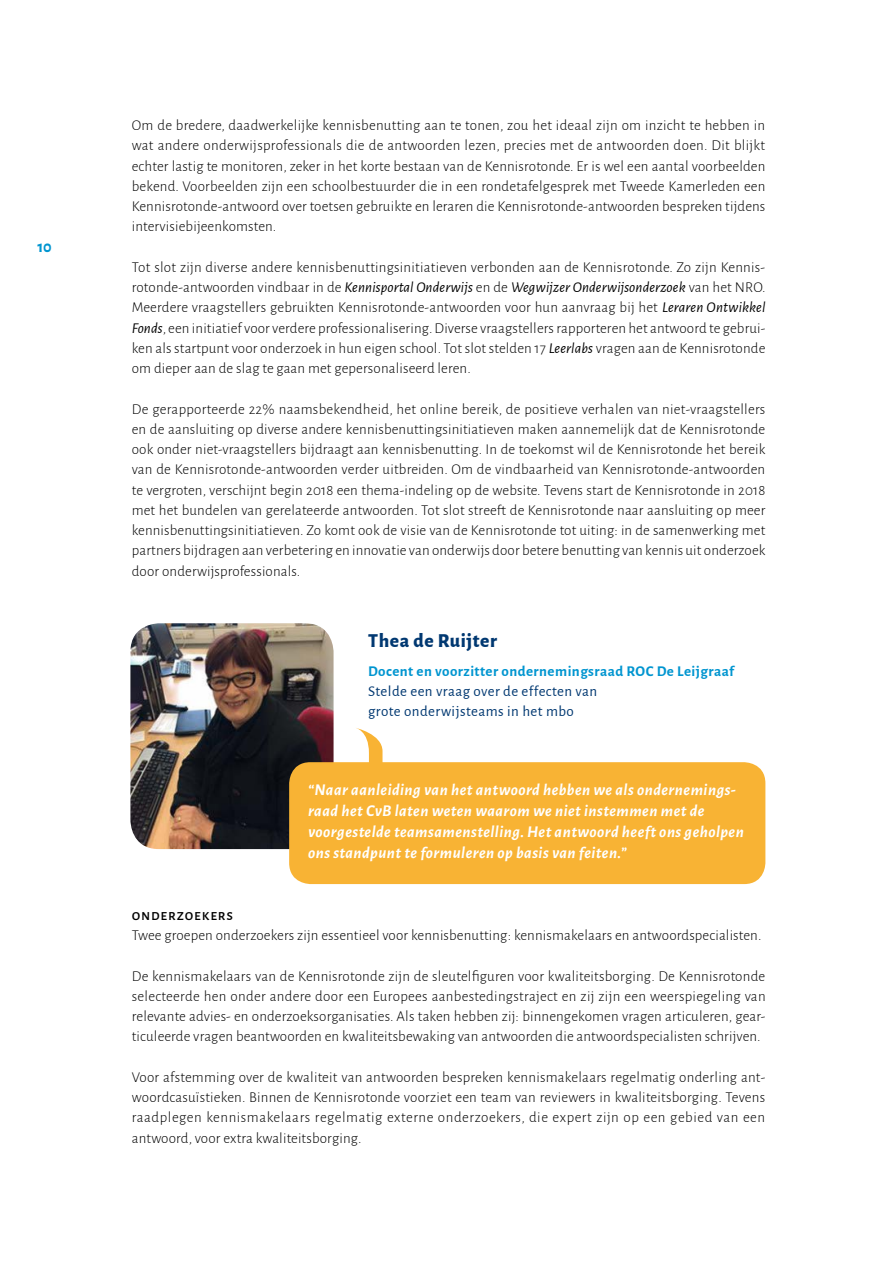
<style>
.page{position:relative;width:893px;height:1263px;background:#fff}
.page>*{position:absolute;margin:0;border:0;box-sizing:border-box;transform-origin:0 0}
.t1{font:800 19.5px "Alegreya Sans";letter-spacing:.03em;color:#003871}
.t2{font:italic 700 16.5px/21px "Alegreya Sans";letter-spacing:.03em;color:#fff}
.t3{font:700 16.5px "Alegreya Sans SC";color:#0095d0}
.t4{font:500 15.3px "Alegreya Sans SC";letter-spacing:.05em;color:#000}
.t5{font:300 15px/20.2px "Alegreya Sans";letter-spacing:.01em;color:#000;text-align:justify}
.t6{font:15px/20.2px "Alegreya Sans";letter-spacing:.03em;color:#003871}
.t7{font:700 15px "Alegreya Sans";letter-spacing:.03em;color:#0095d0}
.s1{font-weight:400;font-style:italic}
</style>
<div class="page">
<svg style="left:356px;top:728px;width:26px;height:34px"></svg>
<img style="left:130px;top:623px;width:204px;height:226px">
<div style="left:289px;top:762px;width:476px;height:122px;background:#f8b334;border-radius:21px"></div>
<p class="t3" style="left:37px;top:234px;width:16px">10</p>
<p class="t5" style="left:132px;top:115px;width:635px">Om de bredere, daadwerkelijke kennisbenutting aan te tonen, zou het ideaal zijn om inzicht te hebben in wat andere onderwijsprofessionals die de antwoorden lezen, precies met de antwoorden doen. Dit blijkt echter lastig te monitoren, zeker in het korte bestaan van de Kennisrotonde. Er is wel een aantal voorbeelden bekend. Voorbeelden zijn een schoolbestuurder die in een rondetafelgesprek met Tweede Kamerleden een Kennisrotonde-antwoord over toetsen gebruikte en leraren die Kennisrotonde-antwoorden bespreken tijdens intervisiebijeenkomsten.</p>
<p class="t5" style="left:132px;top:256px;width:635px">Tot slot zijn diverse andere kennisbenuttingsinitiatieven verbonden aan de Kennisrotonde. Zo zijn Kennis&shy;rotonde-antwoorden vindbaar in de <span class="s1">Kennisportal Onderwijs</span> en de <span class="s1">Wegwijzer Onderwijsonderzoek</span> van het NRO.<br>Meerdere vraagstellers gebruikten Kennisrotonde-antwoorden voor hun aanvraag bij het <span class="s1">Leraren Ontwikkel Fonds</span>, een initiatief voor verdere professionalisering. Diverse vraagstellers rapporteren het antwoord te gebrui&shy;ken als startpunt voor onderzoek in hun eigen school. Tot slot stelden 17 <span class="s1">Leerlabs</span> vragen aan de Kennisrotonde om dieper aan de slag te gaan met gepersonaliseerd leren.</p>
<p class="t5" style="left:132px;top:398px;width:635px">De gerapporteerde 22% naamsbekendheid, het online bereik, de positieve verhalen van niet-vraagstellers en de aansluiting op diverse andere kennisbenuttingsinitiatieven maken aannemelijk dat de Kennisrotonde ook onder niet-vraagstellers bijdraagt aan kennisbenutting. In de toekomst wil de Kennisrotonde het bereik van de Kennisrotonde-antwoorden verder uitbreiden. Om de vindbaarheid van Kennisrotonde-antwoorden te vergroten, verschijnt begin 2018 een thema-indeling op de website. Tevens start de Kennisrotonde in 2018 met het bundelen van gerelateerde antwoorden. Tot slot streeft de Kennisrotonde naar aansluiting op meer kennisbenuttingsinitiatieven. Zo komt ook de visie van de Kennisrotonde tot uiting: in de samenwerking met partners bijdragen aan verbetering en innovatie van onderwijs door betere benutting van kennis uit onderzoek door onderwijsprofessionals.</p>
<h1 class="t1" style="left:368px;top:626px;width:130px">Thea de Ruijter</h1>
<p class="t7" style="left:368px;top:660px;width:368px">Docent en voorzitter ondernemingsraad ROC De Leijgraaf</p>
<p class="t6" style="left:368px;top:680px;width:231px">Stelde een vraag over de effecten van grote onderwijsteams in het mbo</p>
<p class="t2" style="left:308px;top:778px;width:437px">“Naar aanleiding van het antwoord hebben we als ondernemings&shy;raad het CvB laten weten waarom we niet instemmen met de voorgestelde teamsamenstelling. Het antwoord heeft ons geholpen ons standpunt te formuleren op basis van feiten.”</p>
<p class="t4" style="left:132px;top:904px;width:103px">onderzoekers</p>
<p class="t5" style="left:132px;top:925px;width:631px">Twee groepen onderzoekers zijn essentieel voor kennisbenutting: kennismakelaars en antwoordspecialisten.</p>
<p class="t5" style="left:132px;top:965px;width:635px">De kennismakelaars van de Kennisrotonde zijn de sleutelfiguren voor kwaliteitsborging. De Kennisrotonde selecteerde hen onder andere door een Europees aanbestedingstraject en zij zijn een weerspiegeling van relevante advies- en onderzoeksorganisaties. Als taken hebben zij: binnengekomen vragen articuleren, gear&shy;ticuleerde vragen beantwoorden en kwaliteitsbewaking van antwoorden die antwoordspecialisten schrijven.</p>
<p class="t5" style="left:132px;top:1066px;width:635px">Voor afstemming over de kwaliteit van antwoorden bespreken kennismakelaars regelmatig onderling ant&shy;woordcasuïstieken. Binnen de Kennisrotonde voorziet een team van reviewers in kwaliteitsborging. Tevens raadplegen kennismakelaars regelmatig externe onderzoekers, die expert zijn op een gebied van een antwoord, voor extra kwaliteitsborging.</p>
</div>
